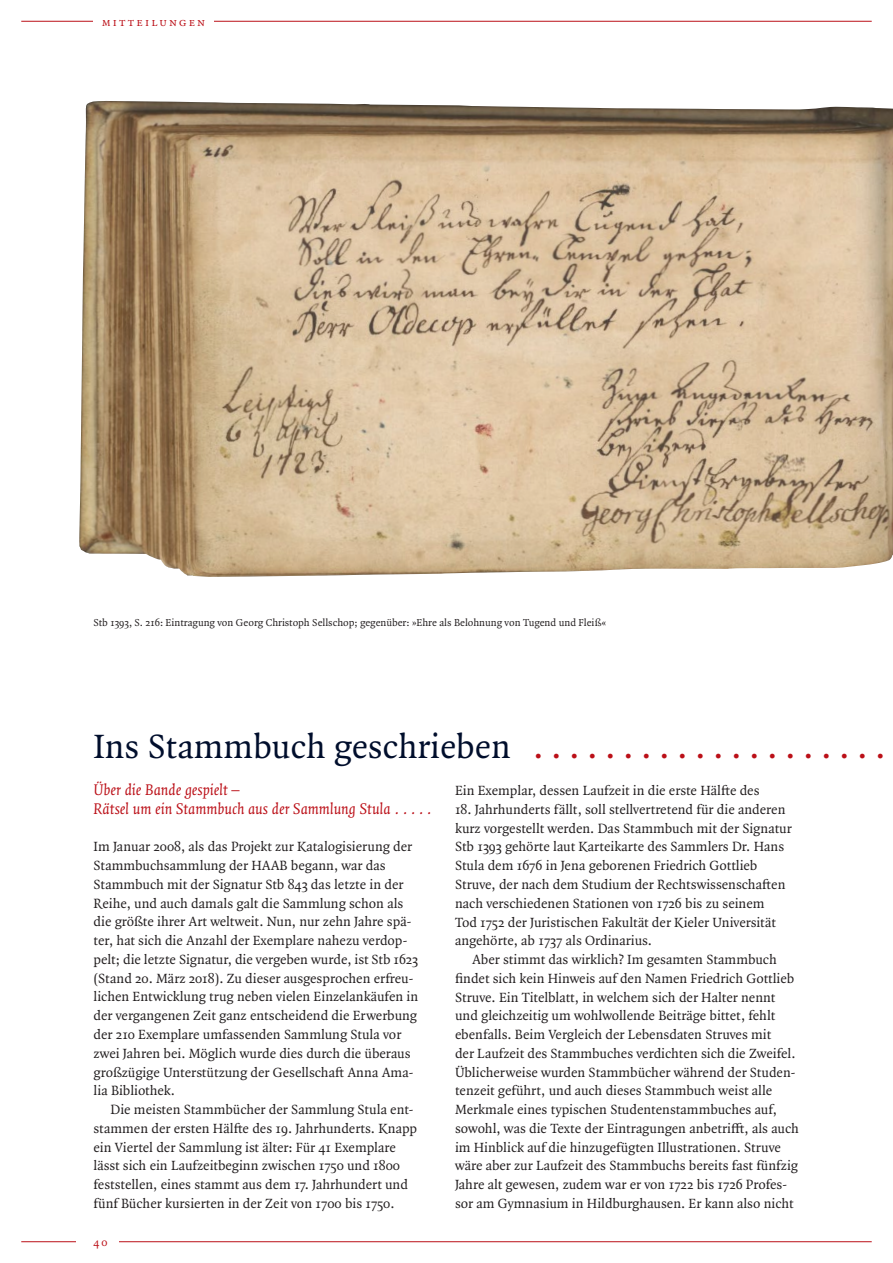
<style>
.page{position:relative;width:893px;height:1263px;background:#fff}
.page>*{position:absolute;margin:0;border:0;box-sizing:border-box;transform-origin:0 0}
.t1{font:36px "Quadraat Pro";color:#000e2c}
.t2{font:italic 16.5px/18.8px "Quadraat Pro";color:#bb1018}
.t3{font:14.25px/18.8px "Quadraat Pro";color:#231f20}
.t4{font:12px "Quadraat Pro";letter-spacing:.18em;color:#bb1018}
.t5{font:10.8px "Quadraat Pro";color:#231f20}
.s1{color:#bb1018}
</style>
<div class="page">
<hr style="left:21px;top:1241px;width:851px;height:1px;background:#bb1018">
<hr style="left:21px;top:21px;width:851px;height:1px;background:#bb1018">
<div style="left:77px;top:1233px;width:42px;height:17px;background:#fff"></div>
<div style="left:94px;top:13px;width:120px;height:17px;background:#fff"></div>
<img style="left:79px;top:101px;width:814px;height:476px">
<p class="t4" style="left:102px;top:14px;width:105px">mitteilungen</p>
<p class="t5" style="left:94px;top:616px;width:514px">Stb 1393, S. 216: Eintragung von Georg Christoph Sellschop; gegenüber: »Ehre als Belohnung von Tugend und Fleiß«</p>
<h1 class="t1" style="left:94px;top:722px;width:436px">Ins Stammbuch geschrieben <span class="s1">.....................</span></h1>
<p class="t2" style="left:94px;top:780px;width:298px">Über die Bande gespielt –<br>Rätsel um ein Stammbuch aus der Sammlung Stula</p>
<p class="t3" style="left:94px;top:837px;width:326px">Im Januar 2008, als das Projekt zur Katalogisierung der Stammbuchsammlung der HAAB begann, war das Stammbuch mit der Signatur Stb 843 das letzte in der Reihe, und auch damals galt die Sammlung schon als die größte ihrer Art weltweit. Nun, nur zehn Jahre spä&shy;ter, hat sich die Anzahl der Exemplare nahezu verdop&shy;pelt; die letzte Signatur, die vergeben wurde, ist Stb 1623 (Stand 20. März 2018). Zu dieser ausgesprochen erfreu&shy;lichen Entwicklung trug neben vielen Einzelankäufen in der vergangenen Zeit ganz entscheidend die Erwerbung der 210 Exemplare umfassenden Sammlung Stula vor zwei Jahren bei. Möglich wurde dies durch die überaus großzügige Unterstützung der Gesellschaft Anna Ama&shy;lia Bibliothek.</p>
<p class="t3" style="left:94px;top:1100px;width:325px;text-indent:17px">Die meisten Stammbücher der Sammlung Stula ent&shy;stammen der ersten Hälfte des 19. Jahrhunderts. Knapp ein Viertel der Sammlung ist älter: Für 41 Exemplare lässt sich ein Laufzeitbeginn zwischen 1750 und 1800 feststellen, eines stammt aus dem 17. Jahrhundert und fünf Bücher kursierten in der Zeit von 1700 bis 1750.</p>
<p class="t4" style="left:94px;top:1234px;width:16px">40</p>
<p class="t3" style="left:455px;top:781px;width:306px">Ein Exemplar, dessen Laufzeit in die erste Hälfte des</p>
<p class="t3" style="left:455px;top:800px;width:338px">18. Jahrhunderts fällt, soll stellvertretend für die anderen kurz vorgestellt werden. Das Stammbuch mit der Signatur Stb 1393 gehörte laut Karteikarte des Sammlers Dr. Hans Stula dem 1676 in Jena geborenen Friedrich Gottlieb Struve, der nach dem Studium der Rechtswissenschaften nach verschiedenen Stationen von 1726 bis zu seinem<br>Tod 1752 der Juristischen Fakultät der Kieler Universität angehörte, ab 1737 als Ordinarius.</p>
<p class="t3" style="left:455px;top:950px;width:345px;text-indent:17px">Aber stimmt das wirklich? Im gesamten Stammbuch findet sich kein Hinweis auf den Namen Friedrich Gottlieb Struve. Ein Titelblatt, in welchem sich der Halter nennt und gleichzeitig um wohlwollende Beiträge bittet, fehlt ebenfalls. Beim Vergleich der Lebensdaten Struves mit<br>der Laufzeit des Stammbuches verdichten sich die Zweifel.<br>Üblicherweise wurden Stammbücher während der Studen&shy;tenzeit geführt, und auch dieses Stammbuch weist alle Merkmale eines typischen Studentenstammbuches auf, sowohl, was die Texte der Eintragungen anbetrifft, als auch im Hinblick auf die hinzugefügten Illustrationen. Struve wäre aber zur Laufzeit des Stammbuchs bereits fast fünfzig Jahre alt gewesen, zudem war er von 1722 bis 1726 Profes&shy;sor am Gymnasium in Hildburghausen. Er kann also nicht</p>
</div>
